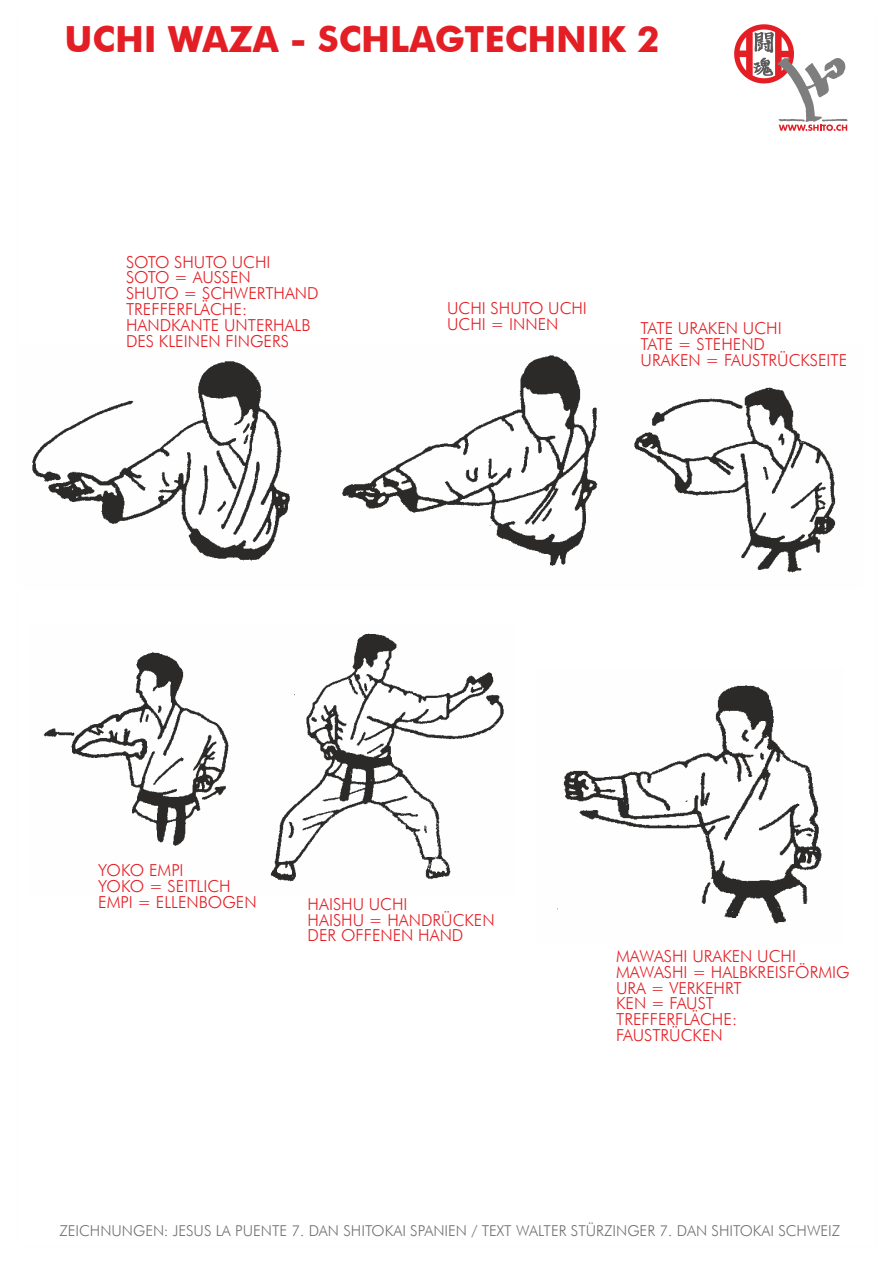
<style>
.page{position:relative;width:893px;height:1263px;background:#fff}
.page>*{position:absolute;margin:0;border:0;box-sizing:border-box;transform-origin:0 0}
.t1{font:700 36px "Futura BT";color:#e31e24}
.t2{font:300 16.5px/15.8px "Futura BT";color:#e31e24}
.t3{font:300 15px "Futura BT";color:#727271}
</style>
<div class="page">
<img style="left:557px;top:685px;width:265px;height:239px">
<img style="left:43px;top:633px;width:461px;height:249px">
<img style="left:32px;top:355px;width:804px;height:218px">
<svg style="left:734px;top:24px;width:113px;height:107px"></svg>
<h1 class="t1" style="left:64px;top:24px;width:597px">UCHI WAZA - SCHLAGTECHNIK 2</h1>
<p class="t2" style="left:126px;top:255px;width:194px">SOTO SHUTO UCHI<br>SOTO = AUSSEN<br>SHUTO = SCHWERTHAND<br>TREFFERFLÄCHE:<br>HANDKANTE UNTERHALB<br>DES KLEINEN FINGERS</p>
<p class="t2" style="left:447px;top:302px;width:141px">UCHI SHUTO UCHI<br>UCHI = INNEN</p>
<p class="t2" style="left:641px;top:322px;width:208px">TATE URAKEN UCHI<br>TATE = STEHEND<br>URAKEN = FAUSTRÜCKSEITE</p>
<p class="t2" style="left:98px;top:864px;width:160px">YOKO EMPI<br>YOKO = SEITLICH<br>EMPI = ELLENBOGEN</p>
<p class="t2" style="left:308px;top:897px;width:189px">HAISHU UCHI<br>HAISHU = HANDRÜCKEN<br>DER OFFENEN HAND</p>
<p class="t2" style="left:616px;top:950px;width:235px">MAWASHI URAKEN UCHI<br>MAWASHI = HALBKREISFÖRMIG<br>URA = VERKEHRT<br>KEN = FAUST<br>TREFFERFLÄCHE:<br>FAUSTRÜCKEN</p>
<p class="t3" style="left:59px;top:1225px;width:782px">ZEICHNUNGEN: JESUS LA PUENTE 7. DAN SHITOKAI SPANIEN / TEXT WALTER STÜRZINGER 7. DAN SHITOKAI SCHWEIZ</p>
</div>
